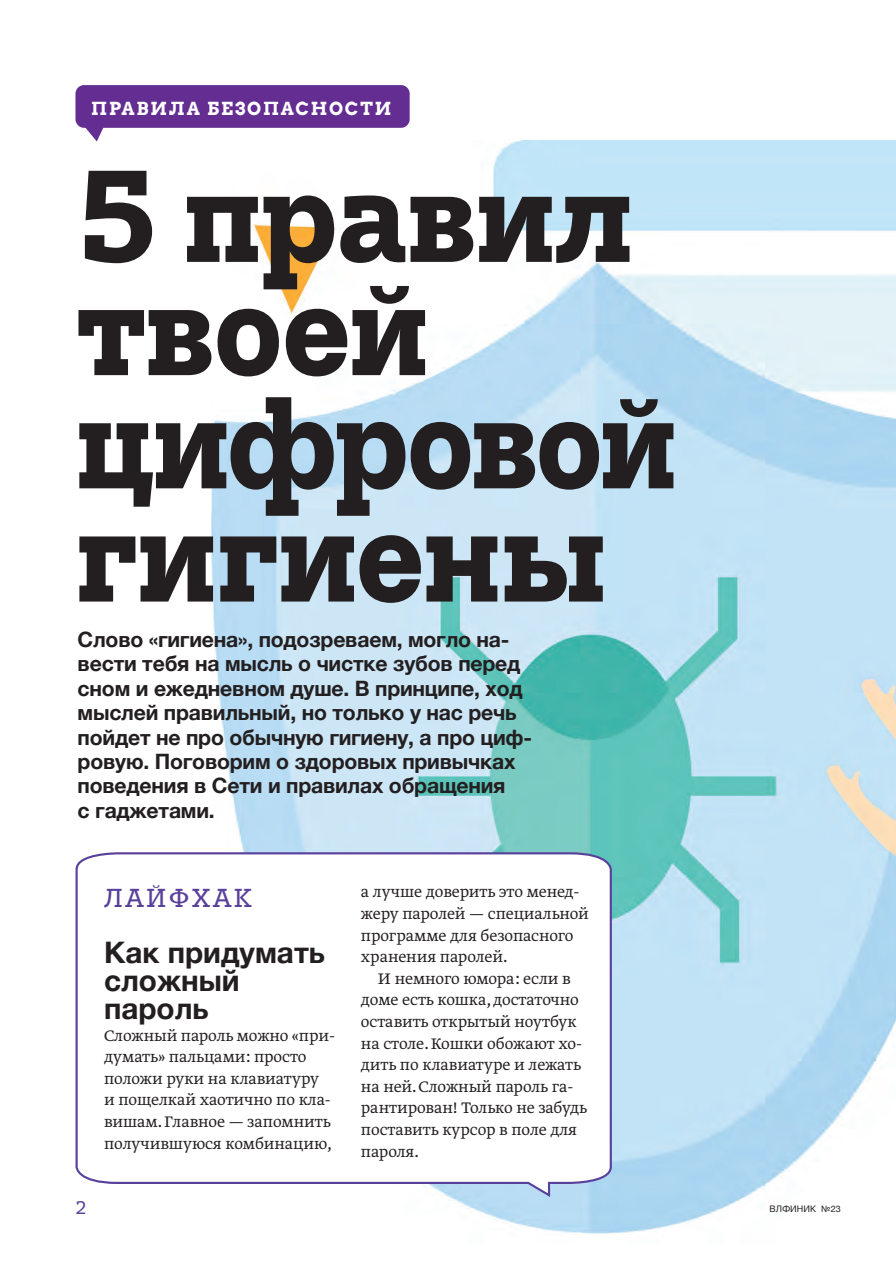
<style>
.page{position:relative;width:896px;height:1268px;background:#fff}
.page>*{position:absolute;margin:0;border:0;box-sizing:border-box;transform-origin:0 0}
.t1{font:700 130.2px/113.2px "Trivia Slab";letter-spacing:-.005em;color:#231f20}
.t2{font:700 29.7px/27.9px "Helvetica Neue";color:#231f20}
.t3{font:25.8px "Trivia Slab";letter-spacing:.1em;color:#59409a}
.t4{font:700 21.15px/24.3px "Helvetica Neue";letter-spacing:-.01em;color:#231f20}
.t5{font:300 18px/21.6px "Greta Text Pro";color:#231f20}
.t6{font:700 18px "Arvo";letter-spacing:.1em;color:#fff}
.t7{font:18px "Trivia Slab";color:#59409a}
.t8{font:9px "Helvetica Neue";letter-spacing:.015em;color:#231f20}
</style>
<div class="page">
<img style="left:212px;top:141px;width:683px;height:1093px">
<svg style="left:75px;top:851px;width:537px;height:348px"></svg>
<div style="left:75px;top:85px;width:334px;height:43px;background:#632d91;border-radius:9px"></div>
<svg style="left:85px;top:127px;width:22px;height:14px"></svg>
<p class="t6" style="left:91px;top:97px;width:301px">ПРАВИЛА БЕЗОПАСНОСТИ</p>
<p class="t1" style="left:77px;top:164px;width:599px">5 правил твоей цифровой гигиены</p>
<p class="t4" style="left:78px;top:628px;width:456px">Слово «гигиена», подозреваем, могло на&shy;вести тебя на мысль о чистке зубов перед сном и ежедневном душе. В принципе, ход мыслей правильный, но только у нас речь пойдет не про обычную гигиену, а про циф&shy;ровую. Поговорим о здоровых привычках поведения в Сети и правилах обращения<br>с гаджетами.</p>
<p class="t3" style="left:104px;top:884px;width:149px">ЛАЙФХАК</p>
<p class="t2" style="left:104px;top:939px;width:222px">Как придумать сложный пароль</p>
<p class="t5" style="left:104px;top:1025px;width:232px">Сложный пароль можно «при&shy;думать» пальцами: просто положи руки на клавиатуру<br>и пощелкай хаотично по кла&shy;вишам. Главное — запомнить получившуюся комбинацию,</p>
<p class="t7" style="left:75px;top:1198px;width:12px">2</p>
<p class="t5" style="left:361px;top:882px;width:229px">а лучше доверить это менед&shy;жеру паролей — специальной программе для безопасного хранения паролей.</p>
<p class="t5" style="left:361px;top:968px;width:227px;text-indent:17px">И немного юмора: если в доме есть кошка, достаточно оставить открытый ноутбук на столе. Кошки обожают хо&shy;дить по клавиатуре и лежать на ней. Сложный пароль га&shy;рантирован! Только не забудь поставить курсор в поле для пароля.</p>
<p class="t8" style="left:769px;top:1202px;width:73px">ВЛФИНИК №23</p>
</div>
